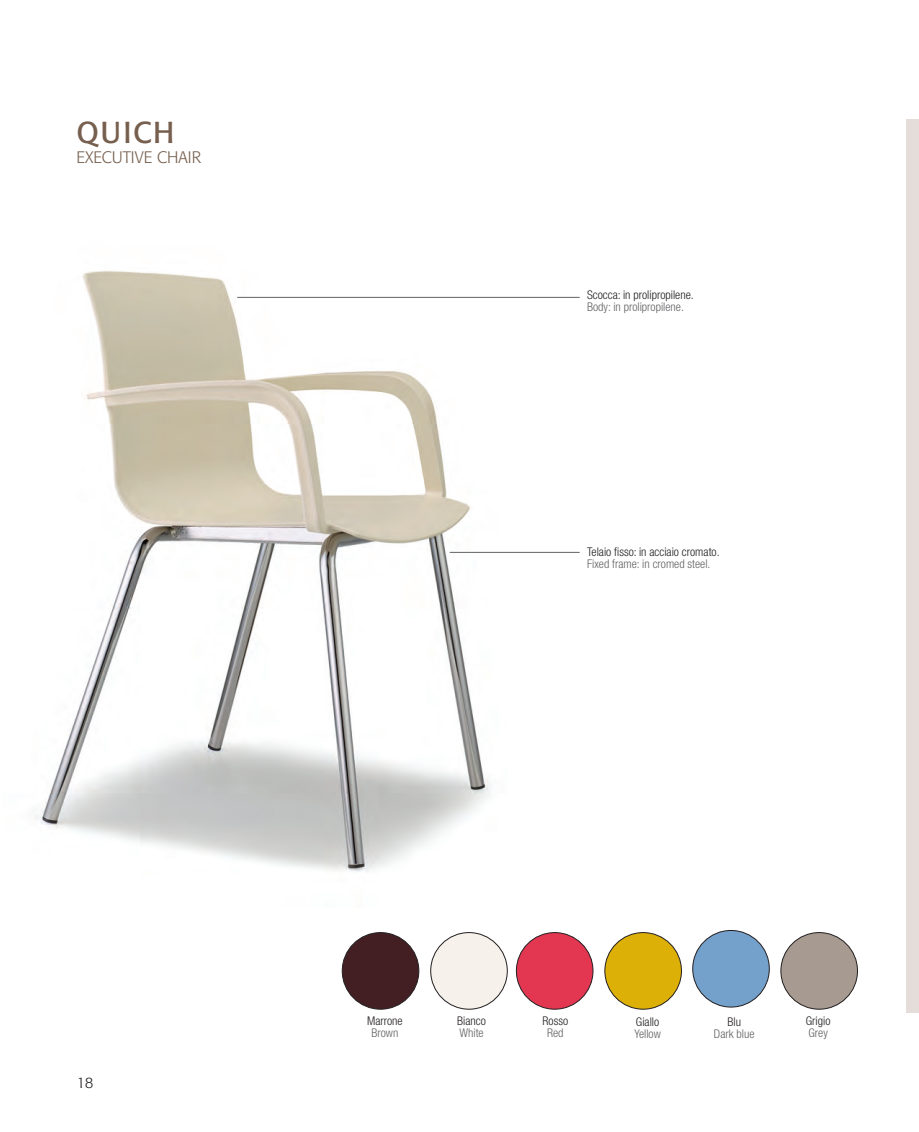
<style>
.page{position:relative;width:919px;height:1132px;background:#fff}
.page>*{position:absolute;margin:0;border:0;box-sizing:border-box;transform-origin:0 0}
._0_NOME_SEDIA_-_GRIG{font:30px "Formata";letter-spacing:.05em;color:#765f4e}
._0_Tipo_Sedia{font:300 16.5px "Formata";color:#765f4e}
.Numeri_pagina{font:300 15px "Formata";color:#231f20}
.TT_Testo_tecnico_ITA{font:300 condensed 12px "Helvetica Neue";color:#231f20}
.TT_Testo_tecnico_eng{font:300 condensed 12px "Helvetica Neue";color:#636366}
</style>
<div class="page">
<div style="left:906px;top:119px;width:12px;height:893px;background:#e4ddd9"></div>
<img style="left:35px;top:271px;width:472px;height:601px">
<hr style="left:237px;top:297px;width:342px;height:1px;background:#636366">
<hr style="left:449px;top:552px;width:130px;height:1px;background:#636366">
<div style="left:342px;top:932px;width:77px;height:76px;background:#431f23;border-radius:50%"></div>
<div style="left:342px;top:932px;width:77px;height:77px;border:1px solid #231f20;border-radius:50%"></div>
<div style="left:516px;top:932px;width:77px;height:76px;background:#e33650;border-radius:50%"></div>
<div style="left:516px;top:932px;width:77px;height:77px;border:1px solid #231f20;border-radius:50%"></div>
<div style="left:430px;top:932px;width:77px;height:76px;background:#f6f1ea;border-radius:50%"></div>
<div style="left:430px;top:932px;width:77px;height:77px;border:1px solid #231f20;border-radius:50%"></div>
<div style="left:692px;top:930px;width:77px;height:76px;background:#74a0cc;border-radius:50%"></div>
<div style="left:692px;top:929px;width:77px;height:77px;border:1px solid #231f20;border-radius:50%"></div>
<div style="left:780px;top:932px;width:77px;height:76px;background:#a79b91;border-radius:50%"></div>
<div style="left:780px;top:932px;width:77px;height:77px;border:1px solid #231f20;border-radius:50%"></div>
<div style="left:604px;top:932px;width:77px;height:76px;background:#ddb008;border-radius:50%"></div>
<div style="left:604px;top:932px;width:77px;height:77px;border:1px solid #231f20;border-radius:50%"></div>
<p class="_0_NOME_SEDIA_-_GRIG" style="left:77px;top:114px;width:99px">QUICH</p>
<p class="_0_Tipo_Sedia" style="left:77px;top:147px;width:126px">EXECUTIVE CHAIR</p>
<p class="TT_Testo_tecnico_ITA" style="left:587px;top:288px;width:108px">Scocca: in prolipropilene.</p>
<p class="TT_Testo_tecnico_eng" style="left:587px;top:300px;width:98px">Body: in prolipropilene.</p>
<p class="TT_Testo_tecnico_ITA" style="left:587px;top:544px;width:134px">Telaio fisso: in acciaio cromato.</p>
<p class="TT_Testo_tecnico_eng" style="left:587px;top:556px;width:125px">Fixed frame: in cromed steel.</p>
<p class="Numeri_pagina" style="left:77px;top:1073px;width:18px">18</p>
<p class="TT_Testo_tecnico_ITA" style="left:367px;top:1013px;width:37px">Marrone</p>
<p class="TT_Testo_tecnico_eng" style="left:371px;top:1025px;width:28px">Brown</p>
<p class="TT_Testo_tecnico_ITA" style="left:457px;top:1013px;width:30px">Bianco</p>
<p class="TT_Testo_tecnico_eng" style="left:459px;top:1025px;width:26px">White</p>
<p class="TT_Testo_tecnico_ITA" style="left:542px;top:1013px;width:27px">Rosso</p>
<p class="TT_Testo_tecnico_eng" style="left:547px;top:1025px;width:18px">Red</p>
<p class="TT_Testo_tecnico_ITA" style="left:636px;top:1014px;width:25px">Giallo</p>
<p class="TT_Testo_tecnico_eng" style="left:634px;top:1026px;width:28px">Yellow</p>
<p class="TT_Testo_tecnico_ITA" style="left:727px;top:1014px;width:15px">Blu</p>
<p class="TT_Testo_tecnico_eng" style="left:714px;top:1026px;width:42px">Dark blue</p>
<p class="TT_Testo_tecnico_ITA" style="left:805px;top:1013px;width:26px">Grigio</p>
<p class="TT_Testo_tecnico_eng" style="left:808px;top:1025px;width:21px">Grey</p>
</div>
